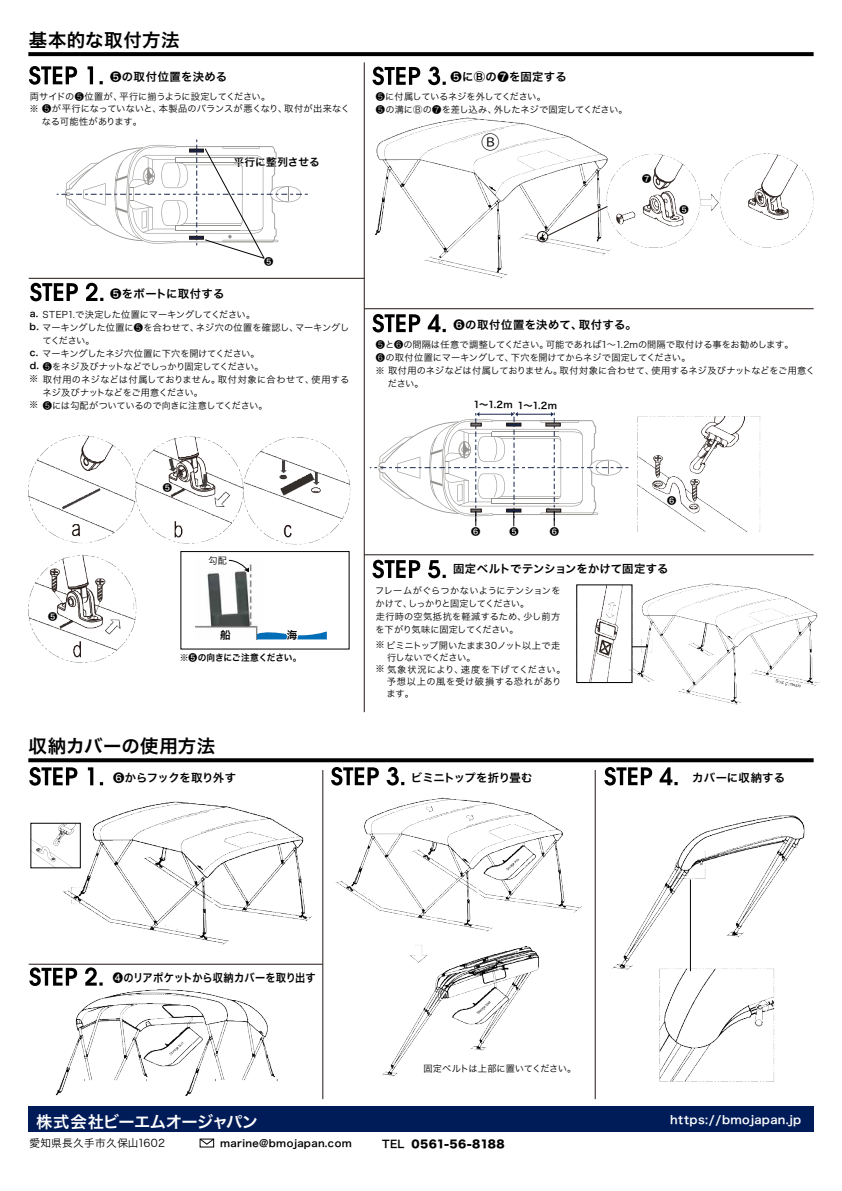
<style>
.page{position:relative;width:842px;height:1191px;background:#fff}
.page>*{position:absolute;margin:0;border:0;box-sizing:border-box;transform-origin:0 0}
.t1{font:18.6px "Koz Go Pr 6 N";color:#000}
.t2{font:18.4px "Hira Kaku Pro N W6";letter-spacing:.02em;color:#000}
.t3{font:16.3px "Hira Kaku Pro N W6";letter-spacing:-.04em;color:#fff}
.t4{font:11.3px "Hira Kaku Pro N W6";letter-spacing:.02em;color:#000}
.t5{font:11.3px "Hira Kaku Pro N W6";letter-spacing:.02em;color:#000;scale:.9 1}
.t6{font:11.3px "Hira Kaku Pro N W6";letter-spacing:.04em;color:#fff}
.t7{font:11.3px "Hira Kaku Pro N W6";letter-spacing:-.025em;color:#000}
.t8{font:11.3px "Hira Kaku Pro N W6";letter-spacing:-.04em;color:#000}
.t9{font:10.6px "Hira Kaku Std N W8";letter-spacing:.035em;color:#000}
.t10{font:10.6px "Hira Kaku Pro N W3";letter-spacing:.035em;color:#000}
.t11{font:10.6px "Hira Kaku Pro N W6";letter-spacing:.02em;color:#000}
.t12{font:10px "Hira Kaku Pro N W6";letter-spacing:.035em;color:#000}
.t13{font:9.2px/13px "Hira Kaku Pro N W3";letter-spacing:-.01em;color:#000}
.t14{font:9.2px/13px "Hira Kaku Pro N W3";letter-spacing:-.03em;color:#000}
.t15{font:9.2px/13px "Hira Kaku Pro N W3";letter-spacing:.01em;color:#000}
.t16{font:9.2px "Hira Kaku Pro N W3";letter-spacing:.03em;color:#000}
.t17{font:9.2px "Hira Kaku Pro N W3";letter-spacing:-.055em;color:#000}
.t18{font:9.2px "Hira Kaku Pro N W3";letter-spacing:-.035em;color:#000}
.t19{font:9.2px "Hira Kaku Pro N W6";letter-spacing:-.01em;color:#000}
.t20{font:9.2px "Hira Kaku Pro N W3";letter-spacing:.045em;color:#000}
.t21{font:9.2px "Hira Kaku Pro N W3";letter-spacing:-.045em;color:#000}
.t22{font:9.2px "Hira Kaku Pro N W3";letter-spacing:.07em;color:#000}
.t23{font:9.2px "Hira Kaku Pro N W6";letter-spacing:-.01em;color:#000;scale:.95 1}
.t24{font:9.2px "Hira Kaku Pro N W3";letter-spacing:-.04em;color:#000}
.s1{font-family:"Hira Kaku Pro N W6"}
</style>
<div class="page">
<div style="left:28px;top:1106px;width:786px;height:26px;background:#001c58"></div>
<svg style="left:29px;top:66px;width:74px;height:19px"></svg>
<img style="left:55px;top:795px;width:268px;height:159px">
<svg style="left:91px;top:887px;width:32px;height:28px"></svg>
<svg style="left:162px;top:915px;width:38px;height:17px"></svg>
<svg style="left:29px;top:767px;width:74px;height:18px"></svg>
<svg style="left:28px;top:52px;width:786px;height:4px;background:#080808"></svg>
<svg style="left:28px;top:758px;width:786px;height:4px;background:#111"></svg>
<img style="left:382px;top:931px;width:157px;height:146px">
<svg style="left:199px;top:1138px;width:16px;height:7px"></svg>
<svg style="left:372px;top:67px;width:74px;height:18px"></svg>
<img style="left:375px;top:117px;width:236px;height:162px">
<svg style="left:549px;top:243px;width:48px;height:23px"></svg>
<img style="left:195px;top:564px;width:63px;height:75px">
<svg style="left:257px;top:628px;width:70px;height:12px"></svg>
<svg style="left:228px;top:559px;width:21px;height:13px"></svg>
<svg style="left:30px;top:283px;width:73px;height:18px"></svg>
<div style="left:181px;top:551px;width:168px;height:98px;border:1px solid #000"></div>
<svg style="left:372px;top:314px;width:74px;height:18px"></svg>
<svg style="left:372px;top:560px;width:74px;height:18px"></svg>
<img style="left:243px;top:437px;width:107px;height:108px">
<img style="left:606px;top:154px;width:92px;height:93px">
<img style="left:722px;top:154px;width:92px;height:93px">
<img style="left:696px;top:187px;width:26px;height:32px">
<div style="left:537px;top:231px;width:11px;height:11px;border:1px solid #231815;border-radius:50%"></div>
<svg style="left:547px;top:206px;width:61px;height:30px"></svg>
<img style="left:637px;top:416px;width:124px;height:115px">
<img style="left:633px;top:583px;width:187px;height:122px">
<img style="left:29px;top:435px;width:107px;height:109px">
<hr style="left:323px;top:770px;width:1px;height:329px;background:#231815">
<hr style="left:364px;top:62px;width:1px;height:650px;background:#231815">
<hr style="left:29px;top:964px;width:294px;height:1px;background:#231815">
<hr style="left:29px;top:278px;width:335px;height:1px;background:#231815">
<hr style="left:364px;top:554px;width:450px;height:1px;background:#231815">
<hr style="left:364px;top:308px;width:450px;height:1px;background:#231815">
<hr style="left:595px;top:770px;width:1px;height:329px;background:#231815">
<img style="left:32px;top:824px;width:47px;height:42px">
<svg style="left:29px;top:967px;width:68px;height:19px"></svg>
<svg style="left:604px;top:767px;width:74px;height:18px"></svg>
<svg style="left:57px;top:139px;width:251px;height:120px"></svg>
<svg style="left:370px;top:412px;width:258px;height:114px"></svg>
<img style="left:577px;top:584px;width:56px;height:100px">
<svg style="left:632px;top:646px;width:14px;height:1px"></svg>
<div style="left:576px;top:584px;width:56px;height:99px;border:1px solid #000"></div>
<img style="left:136px;top:436px;width:107px;height:108px">
<svg style="left:183px;top:505px;width:38px;height:22px"></svg>
<img style="left:29px;top:555px;width:107px;height:107px">
<svg style="left:106px;top:587px;width:28px;height:26px"></svg>
<img style="left:41px;top:981px;width:237px;height:115px">
<img style="left:331px;top:767px;width:250px;height:164px">
<svg style="left:360px;top:876px;width:31px;height:29px"></svg>
<svg style="left:427px;top:903px;width:38px;height:17px"></svg>
<img style="left:612px;top:815px;width:193px;height:155px">
<img style="left:654px;top:962px;width:126px;height:120px">
<hr style="left:690px;top:879px;width:1px;height:92px;background:#000">
<svg style="left:647px;top:225px;width:24px;height:18px"></svg>
<svg style="left:756px;top:226px;width:25px;height:19px"></svg>
<h2 class="t2" style="left:29px;top:24px;width:152px">基本的な取付方法</h2>
<p class="t4" style="left:110px;top:67px;width:119px">❺の取付位置を決める</p>
<p class="t13" style="left:30px;top:89px;width:242px">両サイドの❺位置が、平行に揃うように設定してください。</p>
<p class="t15" style="left:42px;top:102px;width:310px;text-indent:-12px">※ ❺が平行になっていないと、本製品のバランスが悪くなり、取付が出来なくなる可能性があります。</p>
<p class="t11" style="left:233px;top:152px;width:88px">平行に整列させる</p>
<p class="t4" style="left:110px;top:283px;width:116px">❺をボートに取付する</p>
<p class="t19" style="left:264px;top:253px;width:11px">❺</p>
<p class="t13" style="left:43px;top:307px;width:214px">STEP1.で決定した位置にマーキングしてください。</p>
<p class="t13" style="left:30px;top:320px;width:321px"><span class="s1">b.</span> マーキングした位置に❺を合わせて、ネジ穴の位置を確認し、マーキングし</p>
<p class="t13" style="left:42px;top:333px;width:54px">てください。</p>
<p class="t13" style="left:30px;top:346px;width:232px"><span class="s1">c.</span> マーキングしたネジ穴位置に下穴を開けてください。</p>
<p class="t17" style="left:30px;top:358px;width:235px"><span class="s1">d.</span> ❺をネジ及びナットなどでしっかり固定してください。</p>
<p class="t16" style="left:29px;top:371px;width:321px"><span class="s1">※</span> 取付用のネジなどは付属しておりません。取付対象に合わせて、使用する</p>
<p class="t21" style="left:42px;top:384px;width:162px">ネジ及びナットなどをご用意ください。</p>
<p class="t18" style="left:43px;top:397px;width:227px">❺には勾配がついているので向きに注意してください。</p>
<p class="t19" style="left:30px;top:305px;width:10px">a.</p>
<p class="t19" style="left:29px;top:396px;width:11px">※</p>
<p class="t4" style="left:450px;top:66px;width:118px">❺にⒷの❼を固定する</p>
<p class="t14" style="left:376px;top:89px;width:253px">❺に付属しているネジを外してください。<br>❺の溝にⒷの❼を差し込み、外したネジで固定してください。</p>
<h1 class="t1" style="left:481px;top:131px;width:20px">Ⓑ</h1>
<p class="t19" style="left:642px;top:170px;width:11px">❼</p>
<p class="t19" style="left:680px;top:201px;width:11px">❺</p>
<p class="t4" style="left:453px;top:314px;width:185px">❻の取付位置を決めて、取付する。</p>
<p class="t13" style="left:376px;top:337px;width:419px">❺と❻の間隔は任意で調整してください。可能であれば1～1.2mの間隔で取付ける事をお勧めします。<br>❻の取付位置にマーキングして、下穴を開けてからネジで固定してください。</p>
<p class="t13" style="left:388px;top:363px;width:429px;text-indent:-12px"><span class="s1">※</span> 取付用のネジなどは付属しておりません。取付対象に合わせて、使用するネジ及びナットなどをご用意ください。</p>
<p class="t19" style="left:473px;top:397px;width:85px">1～1.2m 1～1.2m</p>
<p class="t19" style="left:48px;top:608px;width:11px">❺</p>
<p class="t19" style="left:163px;top:479px;width:11px">❺</p>
<p class="t13" style="left:208px;top:554px;width:20px">勾配</p>
<p class="t11" style="left:220px;top:626px;width:12px">船</p>
<p class="t11" style="left:287px;top:626px;width:12px">海</p>
<p class="t23" style="left:180px;top:649px;width:130px">※❺の向きにご注意ください。</p>
<h2 class="t2" style="left:29px;top:729px;width:188px">収納カバーの使用方法</h2>
<p class="t7" style="left:113px;top:767px;width:125px">❻からフックを取り外す</p>
<p class="t19" style="left:471px;top:523px;width:11px">❻</p>
<p class="t19" style="left:509px;top:523px;width:11px">❺</p>
<p class="t19" style="left:550px;top:523px;width:11px">❻</p>
<p class="t19" style="left:667px;top:492px;width:11px">❻</p>
<p class="t4" style="left:453px;top:558px;width:217px">固定ベルトでテンションをかけて固定する</p>
<p class="t13" style="left:375px;top:583px;width:187px">フレームがぐらつかないようにテンションをかけて、しっかりと固定してください。<br>走行時の空気抵抗を軽減するため、少し前方を下がり気味に固定してください。</p>
<p class="t13" style="left:375px;top:638px;width:186px">※ ビミニトップ開いたまま30ノット以上で走</p>
<p class="t24" style="left:387px;top:649px;width:90px">行しないでください。</p>
<p class="t20" style="left:375px;top:661px;width:192px">※ 気象状況により、速度を下げてください。</p>
<p class="t22" style="left:387px;top:673px;width:176px">予想以上の風を受け破損する恐れがあり</p>
<p class="t13" style="left:386px;top:686px;width:29px">ます。</p>
<p class="t8" style="left:411px;top:767px;width:123px">ビミニトップを折り畳む</p>
<p class="t4" style="left:692px;top:767px;width:94px">カバーに収納する</p>
<p class="t5" style="left:113px;top:967px;width:227px">❹のリアポケットから収納カバーを取り出す</p>
<p class="t13" style="left:423px;top:1061px;width:154px">固定ベルトは上部に置いてください。</p>
<h3 class="t3" style="left:36px;top:1107px;width:224px">株式会社ビーエムオージャパン</h3>
<p class="t10" style="left:30px;top:1133px;width:137px">愛知県長久手市久保山1602</p>
<p class="t12" style="left:220px;top:1134px;width:133px">marine@bmojapan.com</p>
<p class="t9" style="left:382px;top:1138px;width:135px"><span class="s1">TEL</span> 0561-56-8188　</p>
<p class="t6" style="left:670px;top:1109px;width:133px">https://bmojapan.jp</p>
</div>
